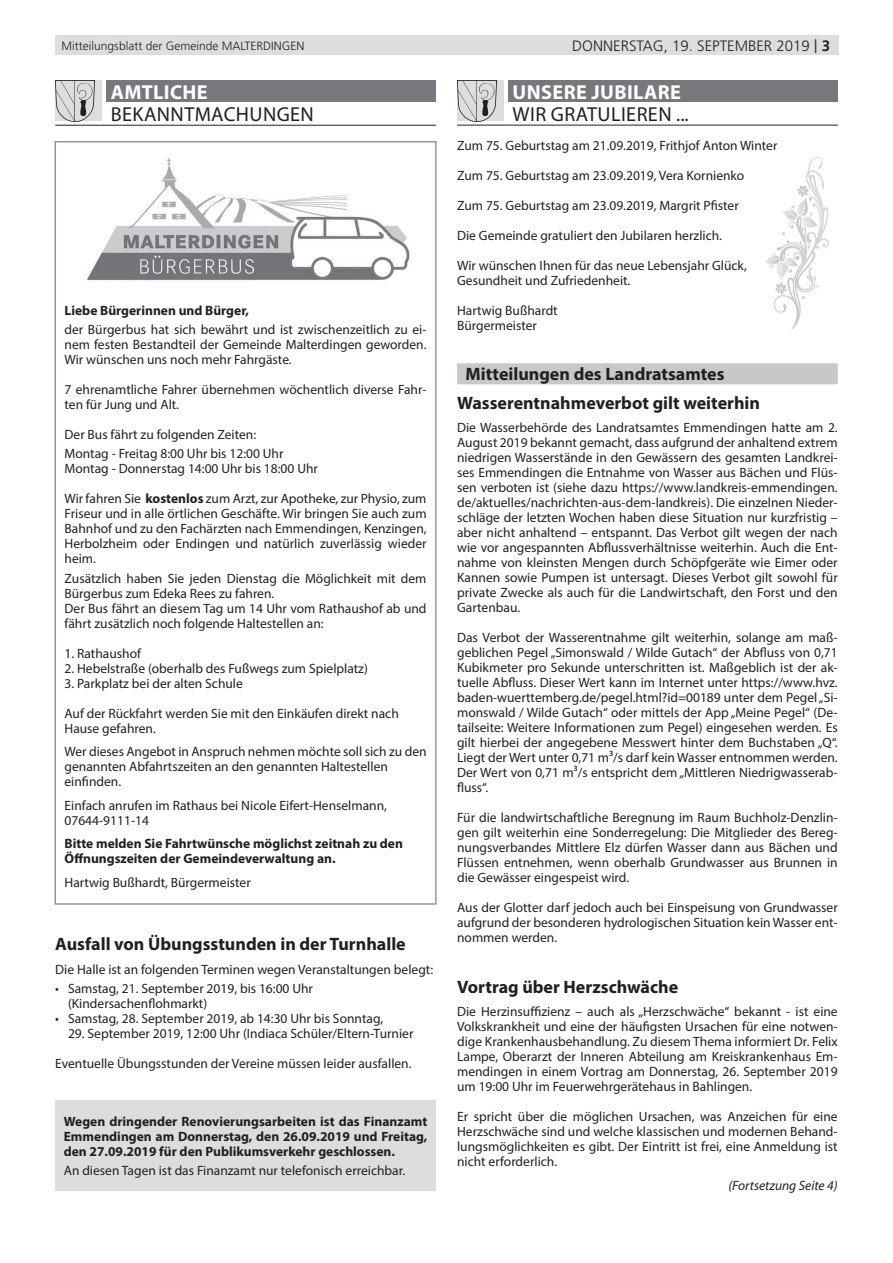
<style>
.page{position:relative;width:893px;height:1263px;background:#fff}
.page>*{position:absolute;margin:0;border:0;box-sizing:border-box;transform-origin:0 0}
.t1{font:20.25px "Myriad Pro";letter-spacing:.02em;color:#231f20}
.t2{font:700 20.25px "Myriad Pro";letter-spacing:.02em;color:#fff}
.t3{font:700 18px/28.8px "Myriad Pro";color:#231f20}
.t4{font:300 15px "Frutiger LT Std";color:#231f20}
.t5{font:13.5px/15px "Myriad Pro";color:#231f20}
.t6{font:700 13.5px/15px "Myriad Pro";color:#231f20;text-align:justify}
.t7{font:italic 13.5px "Myriad Pro";color:#231f20}
.t8{font:300 12px "Frutiger LT Std";color:#231f20}
.s1{font-family:"Arial Nova";font-weight:400}
.s2{font-weight:700}
.s3{font-style:italic}
</style>
<div class="page">
<div style="left:55px;top:36px;width:784px;height:19px;background:#dcdddf"></div>
<div style="left:55px;top:1100px;width:381px;height:91px;background:#dcdddf"></div>
<div style="left:56px;top:81px;width:46px;height:40px;background:#dcdddf"></div>
<img style="left:56px;top:81px;width:38px;height:40px">
<div style="left:106px;top:81px;width:330px;height:21px;background:#76787b"></div>
<hr style="left:55px;top:125px;width:381px;height:1px;background:#231f20">
<div style="left:457px;top:363px;width:381px;height:21px;background:#c7c8ca"></div>
<div style="left:457px;top:81px;width:46px;height:40px;background:#dcdddf"></div>
<img style="left:457px;top:81px;width:39px;height:40px">
<div style="left:508px;top:81px;width:330px;height:21px;background:#76787b"></div>
<hr style="left:457px;top:125px;width:381px;height:1px;background:#231f20">
<img style="left:87px;top:157px;width:323px;height:124px">
<div style="left:55px;top:141px;width:382px;height:764px;border:2px solid #939598"></div>
<img style="left:765px;top:157px;width:64px;height:173px">
<p class="t8" style="left:62px;top:39px;width:244px">MITTEILUNGSBLATT DER GEMEINDE MALTERDINGEN</p>
<p class="t4" style="left:572px;top:37px;width:259px">DONNERSTAG, 19. SEPTEMBER 2019 <span class="s1">|</span> <span class="s2">3</span></p>
<h1 class="t2" style="left:111px;top:79px;width:99px">AMTLICHE</h1>
<h1 class="t1" style="left:111px;top:102px;width:205px">BEKANNTMACHUNGEN</h1>
<h1 class="t2" style="left:513px;top:79px;width:170px">UNSERE JUBILARE</h1>
<h1 class="t1" style="left:513px;top:102px;width:178px">WIR GRATULIEREN ...</h1>
<p class="t5" style="left:457px;top:138px;width:322px">Zum 75. Geburtstag am 21.09.2019, Frithjof Anton Winter</p>
<p class="t5" style="left:457px;top:168px;width:289px">Zum 75. Geburtstag am 23.09.2019, Vera Kornienko</p>
<p class="t5" style="left:457px;top:198px;width:283px">Zum 75. Geburtstag am 23.09.2019, Margrit Pfister</p>
<p class="t5" style="left:457px;top:228px;width:266px">Die Gemeinde gratuliert den Jubilaren herzlich.</p>
<p class="t5" style="left:457px;top:258px;width:291px">Wir wünschen Ihnen für das neue Lebensjahr Glück,<br>Gesundheit und Zufriedenheit.</p>
<p class="t5" style="left:457px;top:303px;width:102px">Hartwig Bußhardt<br>Bürgermeister</p>
<h2 class="t3" style="left:457px;top:359px;width:304px;text-indent:8px">Mitteilungen des Landratsamtes<br>Wasserentnahmeverbot gilt weiterhin</h2>
<p class="t5" style="left:457px;top:420px;width:382px;text-align:justify">Die Wasserbehörde des Landratsamtes Emmendingen hatte am 2.<br>August 2019 bekannt gemacht, dass aufgrund der anhaltend extrem niedrigen Wasserstände in den Gewässern des gesamten Landkrei&shy;ses Emmendingen die Entnahme von Wasser aus Bächen und Flüs&shy;sen verboten ist (siehe dazu https://www.landkreis-emmendingen. de/aktuelles/nachrichten-aus-dem-landkreis). Die einzelnen Nieder&shy;schläge der letzten Wochen haben diese Situation nur kurzfristig – aber nicht anhaltend – entspannt. Das Verbot gilt wegen der nach wie vor angespannten Abflussverhältnisse weiterhin. Auch die Ent&shy;nahme von kleinsten Mengen durch Schöpfgeräte wie Eimer oder Kannen sowie Pumpen ist untersagt. Dieses Verbot gilt sowohl für private Zwecke als auch für die Landwirtschaft, den Forst und den Gartenbau.</p>
<p class="t5" style="left:457px;top:630px;width:382px;text-align:justify">Das Verbot der Wasserentnahme gilt weiterhin, solange am maß&shy;geblichen Pegel „Simonswald / Wilde Gutach“ der Abfluss von 0,71<br>Kubikmeter pro Sekunde unterschritten ist. Maßgeblich ist der ak&shy;tuelle Abfluss. Dieser Wert kann im Internet unter https://www.hvz. baden-wuerttemberg.de/pegel.html?id=00189 unter dem Pegel „Si&shy;monswald / Wilde Gutach“ oder mittels der App „Meine Pegel“ (De&shy;tailseite: Weitere Informationen zum Pegel) eingesehen werden. Es gilt hierbei der angegebene Messwert hinter dem Buchstaben „Q“.<br>Liegt der Wert unter 0,71 m³/s darf kein Wasser entnommen werden.<br>Der Wert von 0,71 m³/s entspricht dem „Mittleren Niedrigwasserab&shy;fluss“.</p>
<p class="t5" style="left:457px;top:810px;width:382px;text-align:justify">Für die landwirtschaftliche Beregnung im Raum Buchholz-Denzlin&shy;gen gilt weiterhin eine Sonderregelung: Die Mitglieder des Bereg&shy;nungsverbandes Mittlere Elz dürfen Wasser dann aus Bächen und Flüssen entnehmen, wenn oberhalb Grundwasser aus Brunnen in die Gewässer eingespeist wird.</p>
<p class="t5" style="left:457px;top:900px;width:382px;text-align:justify">Aus der Glotter darf jedoch auch bei Einspeisung von Grundwasser aufgrund der besonderen hydrologischen Situation kein Wasser ent&shy;nommen werden.</p>
<h2 class="t3" style="left:457px;top:971px;width:223px">Vortrag über Herzschwäche</h2>
<p class="t5" style="left:457px;top:1004px;width:382px;text-align:justify">Die Herzinsuffizienz – auch als „Herzschwäche“ bekannt - ist eine Volkskrankheit und eine der häufigsten Ursachen für eine notwen&shy;dige Krankenhausbehandlung. Zu diesem Thema informiert Dr. Felix Lampe, Oberarzt der Inneren Abteilung am Kreiskrankenhaus Em&shy;mendingen in einem Vortrag am Donnerstag, 26. September 2019 um 19:00 Uhr im Feuerwehrgerätehaus in Bahlingen.</p>
<p class="t5" style="left:457px;top:1109px;width:382px;text-align:justify">Er spricht über die möglichen Ursachen, was Anzeichen für eine Herzschwäche sind und welche klassischen und modernen Behand&shy;lungsmöglichkeiten es gibt. Der Eintritt ist frei, eine Anmeldung ist nicht erforderlich.</p>
<p class="t7" style="left:728px;top:1177px;width:111px">(Fortsetzung Seite 4)</p>
<p class="t6" style="left:65px;top:302px;width:186px">Liebe Bürgerinnen und Bürger,</p>
<p class="t5" style="left:65px;top:322px;width:364px;text-align:justify">der Bürgerbus hat sich bewährt und ist zwischenzeitlich zu ei&shy;nem festen Bestandteil der Gemeinde Malterdingen geworden.<br>Wir wünschen uns noch mehr Fahrgäste.</p>
<p class="t5" style="left:65px;top:382px;width:364px">7 ehrenamtliche Fahrer übernehmen wöchentlich diverse Fahr&shy;ten für Jung und Alt.</p>
<p class="t5" style="left:65px;top:425px;width:220px;line-height:19.2px">Der Bus fährt zu folgenden Zeiten:<br>Montag - Freitag 8:00 Uhr bis 12:00 Uhr</p>
<p class="t5" style="left:65px;top:461px;width:255px">Montag - Donnerstag 14:00 Uhr bis 18:00 Uhr</p>
<p class="t5" style="left:65px;top:491px;width:364px;text-align:justify">Wir fahren Sie <span class="s2">kostenlos</span> zum Arzt, zur Apotheke, zur Physio, zum Friseur und in alle örtlichen Geschäfte. Wir bringen Sie auch zum Bahnhof und zu den Fachärzten nach Emmendingen, Kenzingen, Herbolzheim oder Endingen und natürlich zuverlässig wieder heim.</p>
<p class="t5" style="left:65px;top:570px;width:364px">Zusätzlich haben Sie jeden Dienstag die Möglichkeit mit dem Bürgerbus zum Edeka Rees zu fahren.<br>Der Bus fährt an diesem Tag um 14 Uhr vom Rathaushof ab und fährt zusätzlich noch folgende Haltestellen an:</p>
<p class="t5" style="left:65px;top:645px;width:78px">1. Rathaushof</p>
<p class="t5" style="left:65px;top:660px;width:305px">2. Hebelstraße (oberhalb des Fußwegs zum Spielplatz)</p>
<p class="t5" style="left:65px;top:675px;width:180px">3. Parkplatz bei der alten Schule</p>
<p class="t5" style="left:65px;top:705px;width:336px">Auf der Rückfahrt werden Sie mit den Einkäufen direkt nach<br>Hause gefahren.</p>
<p class="t5" style="left:65px;top:744px;width:364px">Wer dieses Angebot in Anspruch nehmen möchte soll sich zu den genannten Abfahrtszeiten an den genannten Haltestellen einfinden.</p>
<p class="t5" style="left:65px;top:797px;width:324px">Einfach anrufen im Rathaus bei Nicole Eifert-Henselmann,<br>07644-9111-14</p>
<p class="t6" style="left:65px;top:835px;width:340px">Bitte melden Sie Fahrtwünsche möglichst zeitnah zu den<br>Öffnungszeiten der Gemeindeverwaltung an.</p>
<p class="t5" style="left:65px;top:874px;width:188px">Hartwig Bußhardt, Bürgermeister</p>
<h2 class="t3" style="left:55px;top:929px;width:352px">Ausfall von Übungsstunden in der Turnhalle</h2>
<p class="t5" style="left:55px;top:961px;width:379px">Die Halle ist an folgenden Terminen wegen Veranstaltungen belegt:</p>
<p class="t5" style="left:68px;top:981px;width:247px;text-indent:-13px"><span class="s3">•</span> Samstag, 21. September 2019, bis 16:00 Uhr (Kindersachenflohmarkt)</p>
<p class="t5" style="left:55px;top:1011px;width:329px"><span class="s3">•</span> Samstag, 28. September 2019, ab 14:30 Uhr bis Sonntag,</p>
<p class="t5" style="left:68px;top:1026px;width:347px">29. September 2019, 12:00 Uhr (Indiaca Schüler/Eltern-Turnier</p>
<p class="t5" style="left:55px;top:1056px;width:358px">Eventuelle Übungsstunden der Vereine müssen leider ausfallen.</p>
<p class="t6" style="left:64px;top:1113px;width:365px">Wegen dringender Renovierungsarbeiten ist das Finanzamt Emmendingen am Donnerstag, den 26.09.2019 und Freitag, den 27.09.2019 für den Publikumsverkehr geschlossen.</p>
<p class="t5" style="left:64px;top:1163px;width:343px">An diesen Tagen ist das Finanzamt nur telefonisch erreichbar.</p>
</div>
